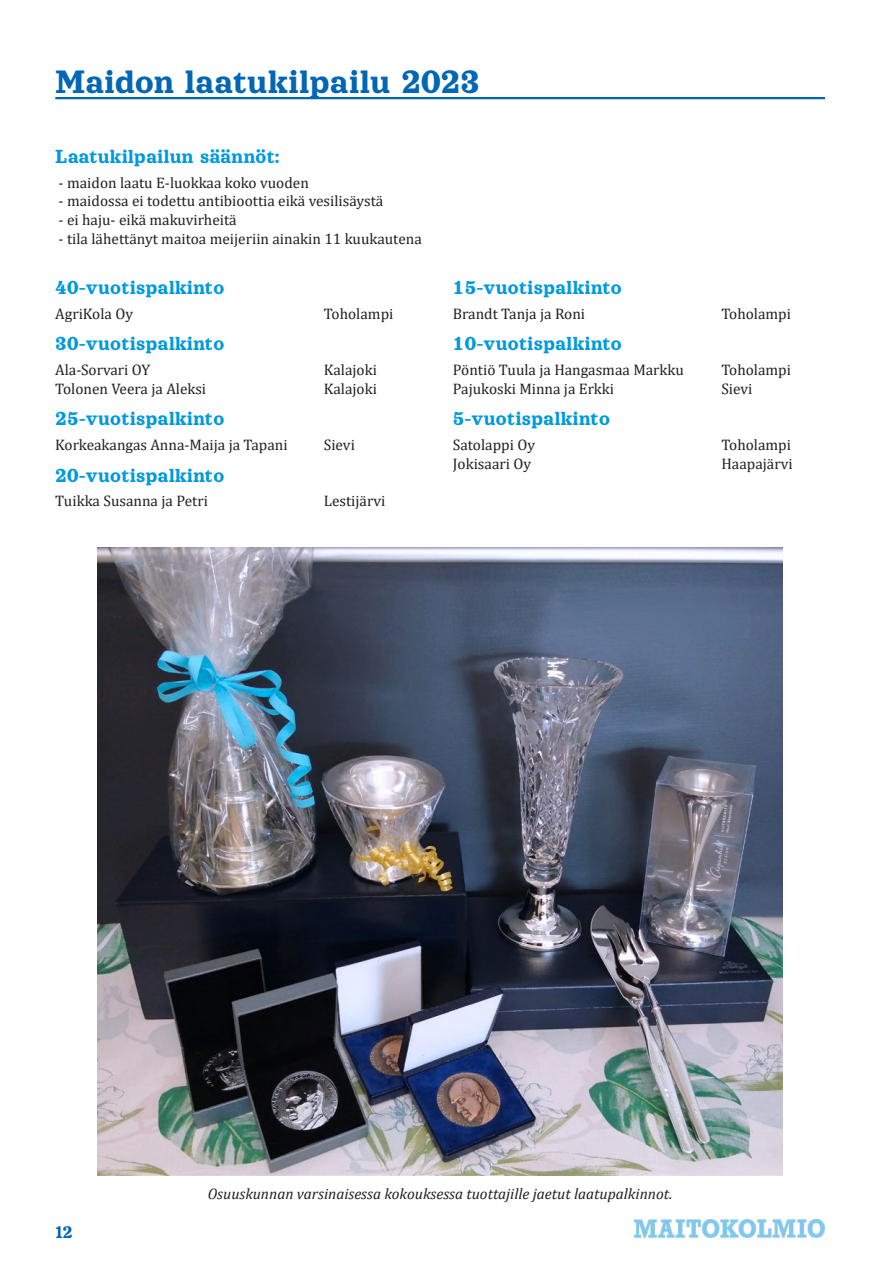
<style>
.page{position:relative;width:893px;height:1263px;background:#fff}
.page>*{position:absolute;margin:0;border:0;box-sizing:border-box;transform-origin:0 0}
.t1{font:36px "Orelega One";letter-spacing:.015em;color:#0166b3}
.t2{font:21px "Orelega One";letter-spacing:.02em;color:#0099dc}
.t3{font:16.5px "Calistoga";color:#0166b3}
.t4{font:15.3px "Cambria";color:#231f20}
.t5{font:italic 15.3px "Cambria";color:#231f20}
</style>
<div class="page">
<img style="left:634px;top:1219px;width:191px;height:18px">
<hr style="left:55px;top:97px;width:770px;height:2px;background:#0166b3">
<img style="left:98px;top:547px;width:684px;height:628px">
<h1 class="t1" style="left:55px;top:62px;width:426px">Maidon laatukilpailu 2023</h1>
<h2 class="t2" style="left:55px;top:145px;width:225px">Laatukilpailun säännöt:</h2>
<p class="t4" style="left:59px;top:173px;width:252px">- maidon laatu E-luokkaa koko vuoden</p>
<p class="t4" style="left:59px;top:192px;width:326px">- maidossa ei todettu antibioottia eikä vesilisäystä</p>
<p class="t4" style="left:59px;top:211px;width:180px">- ei haju- eikä makuvirheitä</p>
<p class="t4" style="left:59px;top:229px;width:365px">- tila lähettänyt maitoa meijeriin ainakin 11 kuukautena</p>
<h2 class="t2" style="left:55px;top:276px;width:170px">40-vuotispalkinto</h2>
<p class="t4" style="left:55px;top:305px;width:79px">AgriKola Oy</p>
<p class="t4" style="left:324px;top:305px;width:71px">Toholampi</p>
<h2 class="t2" style="left:55px;top:332px;width:170px">30-vuotispalkinto</h2>
<p class="t4" style="left:55px;top:361px;width:96px">Ala-Sorvari OY</p>
<p class="t4" style="left:324px;top:361px;width:55px">Kalajoki</p>
<p class="t4" style="left:55px;top:380px;width:152px">Tolonen Veera ja Aleksi</p>
<p class="t4" style="left:324px;top:380px;width:55px">Kalajoki</p>
<h2 class="t2" style="left:55px;top:407px;width:170px">25-vuotispalkinto</h2>
<p class="t4" style="left:55px;top:436px;width:234px">Korkeakangas Anna-Maija ja Tapani</p>
<p class="t4" style="left:324px;top:436px;width:33px">Sievi</p>
<h2 class="t2" style="left:55px;top:464px;width:170px">20-vuotispalkinto</h2>
<p class="t4" style="left:55px;top:492px;width:154px">Tuikka Susanna ja Petri</p>
<p class="t4" style="left:324px;top:492px;width:63px">Lestijärvi</p>
<h2 class="t2" style="left:453px;top:276px;width:170px">15-vuotispalkinto</h2>
<p class="t4" style="left:453px;top:305px;width:134px">Brandt Tanja ja Roni</p>
<p class="t4" style="left:721px;top:305px;width:71px">Toholampi</p>
<h2 class="t2" style="left:453px;top:332px;width:170px">10-vuotispalkinto</h2>
<p class="t4" style="left:453px;top:361px;width:232px">Pöntiö Tuula ja Hangasmaa Markku</p>
<p class="t4" style="left:721px;top:361px;width:71px">Toholampi</p>
<p class="t4" style="left:453px;top:380px;width:163px">Pajukoski Minna ja Erkki</p>
<p class="t4" style="left:721px;top:380px;width:33px">Sievi</p>
<h2 class="t2" style="left:453px;top:407px;width:159px">5-vuotispalkinto</h2>
<p class="t4" style="left:453px;top:436px;width:84px">Satolappi Oy</p>
<p class="t4" style="left:721px;top:436px;width:71px">Toholampi</p>
<p class="t4" style="left:453px;top:455px;width:80px">Jokisaari Oy</p>
<p class="t4" style="left:721px;top:455px;width:73px">Haapajärvi</p>
<p class="t3" style="left:55px;top:1216px;width:19px">12</p>
<p class="t5" style="left:208px;top:1183px;width:466px">Osuuskunnan varsinaisessa kokouksessa tuottajille jaetut laatupalkinnot.</p>
</div>
